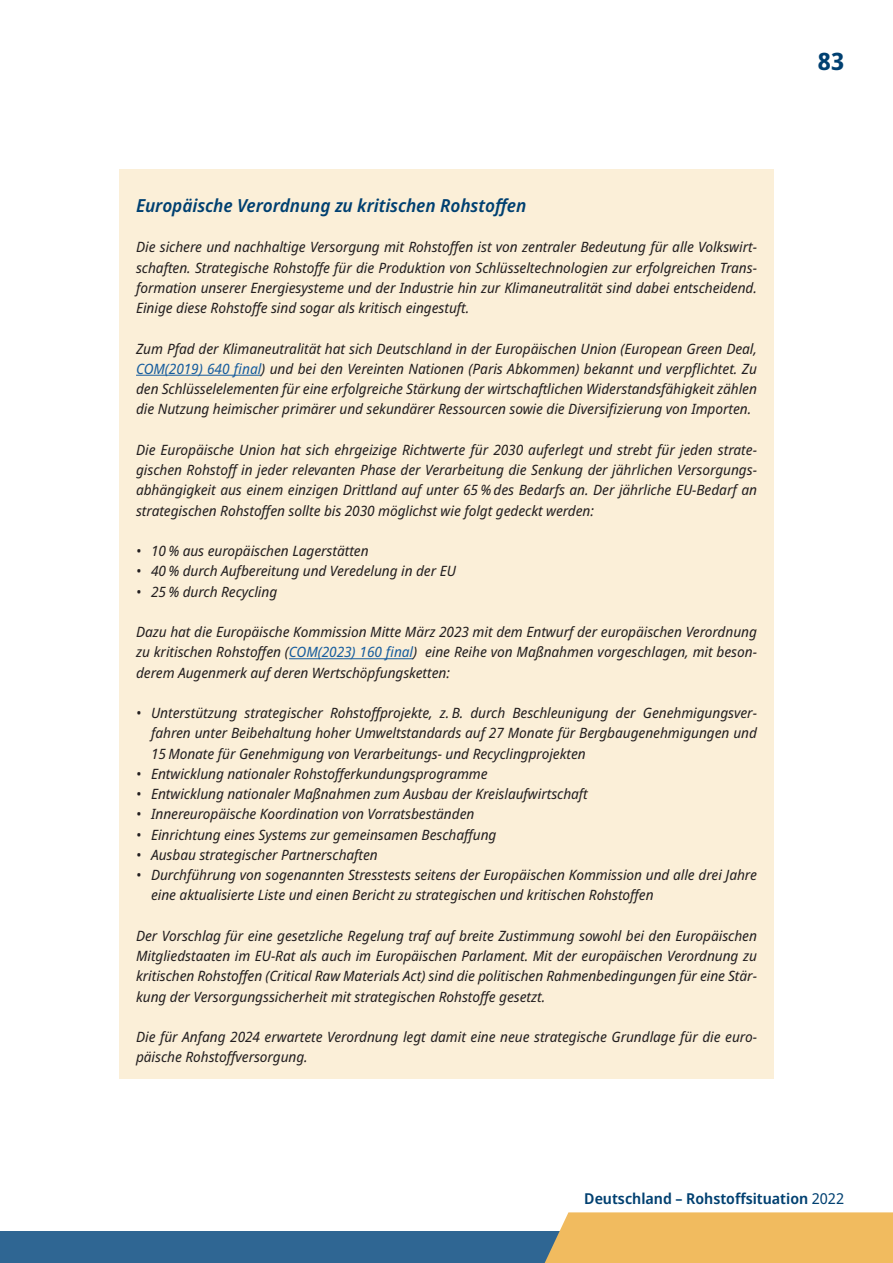
<style>
.page{position:relative;width:893px;height:1263px;background:#fff}
.page>*{position:absolute;margin:0;border:0;box-sizing:border-box;transform-origin:0 0}
.t1{font:700 24px "Noto Sans Display";color:#004071}
.Infobox_Überschrift{font:italic 600 18px "Noto Sans Display";color:#004071}
.t2{font:600 15px "Noto Sans Display";color:#004071}
.Infobox_Fließtext{font:italic 14.25px/20.2px "Noto Sans Display";color:#231f20;text-align:justify}
.Infobox_Aufzählung{font:italic 14.25px/20.2px "Noto Sans Display";color:#231f20;text-align:justify}
.s1{color:#175d9e}
.s2{font-weight:400}
</style>
<div class="page">
<div style="left:0;top:1231px;width:893px;height:32px;background:#2f6693"></div>
<div style="left:544px;top:1212px;width:349px;height:51px;background:#f1bb5f"></div>
<div style="left:119px;top:170px;width:655px;height:909px;background:#fbefd8"></div>
<hr style="left:136px;top:375px;width:125px;height:1px;background:#175d9e">
<hr style="left:289px;top:658px;width:124px;height:1px;background:#175d9e">
<h3 class="Infobox_Überschrift" style="left:136px;top:192px;width:392px">Europäische Verordnung zu kritischen Rohstoffen</h3>
<p class="Infobox_Fließtext" style="left:136px;top:237px;width:622px">Die sichere und nachhaltige Versorgung mit Rohstoffen ist von zentraler Bedeutung für alle Volkswirt&shy;schaften. Strategische Rohstoffe für die Produktion von Schlüsseltechnologien zur erfolgreichen Trans&shy;formation unserer Energiesysteme und der Industrie hin zur Klimaneutralität sind dabei entscheidend.<br>Einige diese Rohstoffe sind sogar als kritisch eingestuft.</p>
<p class="Infobox_Fließtext" style="left:136px;top:338px;width:622px">Zum Pfad der Klimaneutralität hat sich Deutschland in der Europäischen Union (European Green Deal, <span class="s1">COM(2019) 640 final</span>) und bei den Vereinten Nationen (Paris Abkommen) bekannt und verpflichtet. Zu den Schlüsselelementen für eine erfolgreiche Stärkung der wirtschaftlichen Widerstandsfähigkeit zählen die Nutzung heimischer primärer und sekundärer Ressourcen sowie die Diversifizierung von Importen.</p>
<p class="Infobox_Fließtext" style="left:136px;top:440px;width:622px">Die Europäische Union hat sich ehrgeizige Richtwerte für 2030 auferlegt und strebt für jeden strate&shy;gischen Rohstoff in jeder relevanten Phase der Verarbeitung die Senkung der jährlichen Versorgungs&shy;abhängigkeit aus einem einzigen Drittland auf unter 65 % des Bedarfs an. Der jährliche EU-Bedarf an strategischen Rohstoffen sollte bis 2030 möglichst wie folgt gedeckt werden:</p>
<p class="Infobox_Aufzählung" style="left:136px;top:541px;width:234px">• 10 % aus europäischen Lagerstätten</p>
<p class="Infobox_Aufzählung" style="left:136px;top:561px;width:321px">• 40 % durch Aufbereitung und Veredelung in der EU</p>
<p class="Infobox_Aufzählung" style="left:136px;top:581px;width:143px">• 25 % durch Recycling</p>
<p class="Infobox_Fließtext" style="left:136px;top:622px;width:622px">Dazu hat die Europäische Kommission Mitte März 2023 mit dem Entwurf der europäischen Verordnung zu kritischen Rohstoffen (<span class="s1">COM(2023) 160 final</span>) eine Reihe von Maßnahmen vorgeschlagen, mit beson&shy;derem Augenmerk auf deren Wertschöpfungsketten:</p>
<p class="Infobox_Aufzählung" style="left:151px;top:703px;width:607px;text-indent:-15px">• Unterstützung strategischer Rohstoffprojekte, z. B. durch Beschleunigung der Genehmigungsver&shy;fahren unter Beibehaltung hoher Umweltstandards auf 27 Monate für Bergbaugenehmigungen und 15 Monate für Genehmigung von Verarbeitungs- und Recyclingprojekten</p>
<p class="Infobox_Aufzählung" style="left:136px;top:764px;width:353px">• Entwicklung nationaler Rohstofferkundungsprogramme</p>
<p class="Infobox_Aufzählung" style="left:136px;top:784px;width:453px">• Entwicklung nationaler Maßnahmen zum Ausbau der Kreislaufwirtschaft</p>
<p class="Infobox_Aufzählung" style="left:136px;top:804px;width:340px">• Innereuropäische Koordination von Vorratsbeständen</p>
<p class="Infobox_Aufzählung" style="left:136px;top:824px;width:362px">• Einrichtung eines Systems zur gemeinsamen Beschaffung</p>
<p class="Infobox_Aufzählung" style="left:136px;top:845px;width:243px">• Ausbau strategischer Partnerschaften</p>
<p class="Infobox_Aufzählung" style="left:151px;top:865px;width:607px;text-indent:-15px">• Durchführung von sogenannten Stresstests seitens der Europäischen Kommission und alle drei Jahre eine aktualisierte Liste und einen Bericht zu strategischen und kritischen Rohstoffen</p>
<p class="Infobox_Fließtext" style="left:136px;top:926px;width:622px">Der Vorschlag für eine gesetzliche Regelung traf auf breite Zustimmung sowohl bei den Europäischen Mitgliedstaaten im EU-Rat als auch im Europäischen Parlament. Mit der europäischen Verordnung zu kritischen Rohstoffen (Critical Raw Materials Act) sind die politischen Rahmenbedingungen für eine Stär&shy;kung der Versorgungssicherheit mit strategischen Rohstoffe gesetzt.</p>
<p class="Infobox_Fließtext" style="left:136px;top:1027px;width:622px">Die für Anfang 2024 erwartete Verordnung legt damit eine neue strategische Grundlage für die euro&shy;päische Rohstoffversorgung.</p>
<h1 class="t1" style="left:818px;top:44px;width:28px">83</h1>
<p class="t2" style="left:584px;top:1188px;width:261px">Deutschland – Rohstoffsituation <span class="s2">2022</span></p>
</div>
